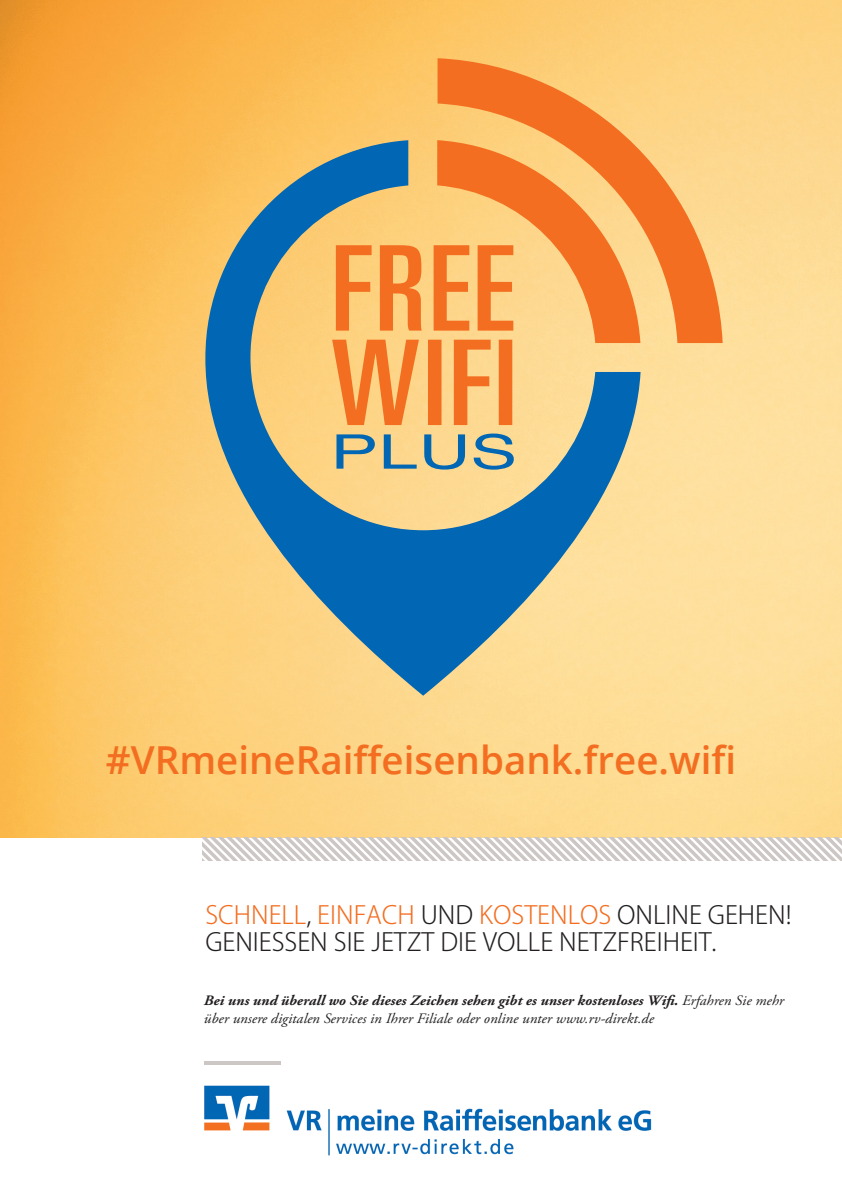
<style>
.page{position:relative;width:842px;height:1191px;background:#fff}
.page>*{position:absolute;margin:0;border:0;box-sizing:border-box;transform-origin:0 0}
.t1{font:600 38.6px "Open Sans";color:#f36e21}
.t2{font:300 24.8px/27.5px "Koz Go Pro";color:#231f20}
.t3{font:italic 14.4px/18.2px "Adobe Garamond Pro";color:#231f20;scale:1.05 1}
.s1{color:#f36e21}
.s2{font-weight:700}
</style>
<div class="page">
<img style="left:0;top:0;width:842px;height:838px">
<svg style="left:203px;top:838px;width:639px;height:23px"></svg>
<hr style="left:204px;top:1061px;width:77px;height:4px;background:#ccc6c4">
<img style="left:204px;top:1085px;width:448px;height:71px">
<svg style="left:437px;top:58px;width:286px;height:285px;background:#f9ac5e"></svg>
<svg style="left:204px;top:140px;width:437px;height:555px;background:#a0ab96"></svg>
<svg style="left:437px;top:140px;width:203px;height:203px;background:#f8a75a"></svg>
<svg style="left:332px;top:340px;width:180px;height:85px;background:#f8a255"></svg>
<svg style="left:336px;top:245px;width:177px;height:85px;background:#f8a052"></svg>
<svg style="left:336px;top:433px;width:178px;height:36px;background:#adb399"></svg>
<h1 class="t1" style="left:106px;top:733px;width:632px">#VRmeineRaiffeisenbank.free.wifi</h1>
<h2 class="t2" style="left:205px;top:901px;width:588px"><span class="s1">SCHNELL</span>, <span class="s1">EINFACH</span> UND <span class="s1">KOSTENLOS</span> ONLINE GEHEN!<br>GENIESSEN SIE JETZT DIE VOLLE NETZFREIHEIT.</h2>
<p class="t3" style="left:204px;top:991px;width:554px"><span class="s2">Bei uns und überall wo Sie dieses Zeichen sehen gibt es unser kostenloses Wifi.</span> Erfahren Sie mehr über unsere digitalen Services in Ihrer Filiale oder online unter www.rv-direkt.de</p>
</div>
